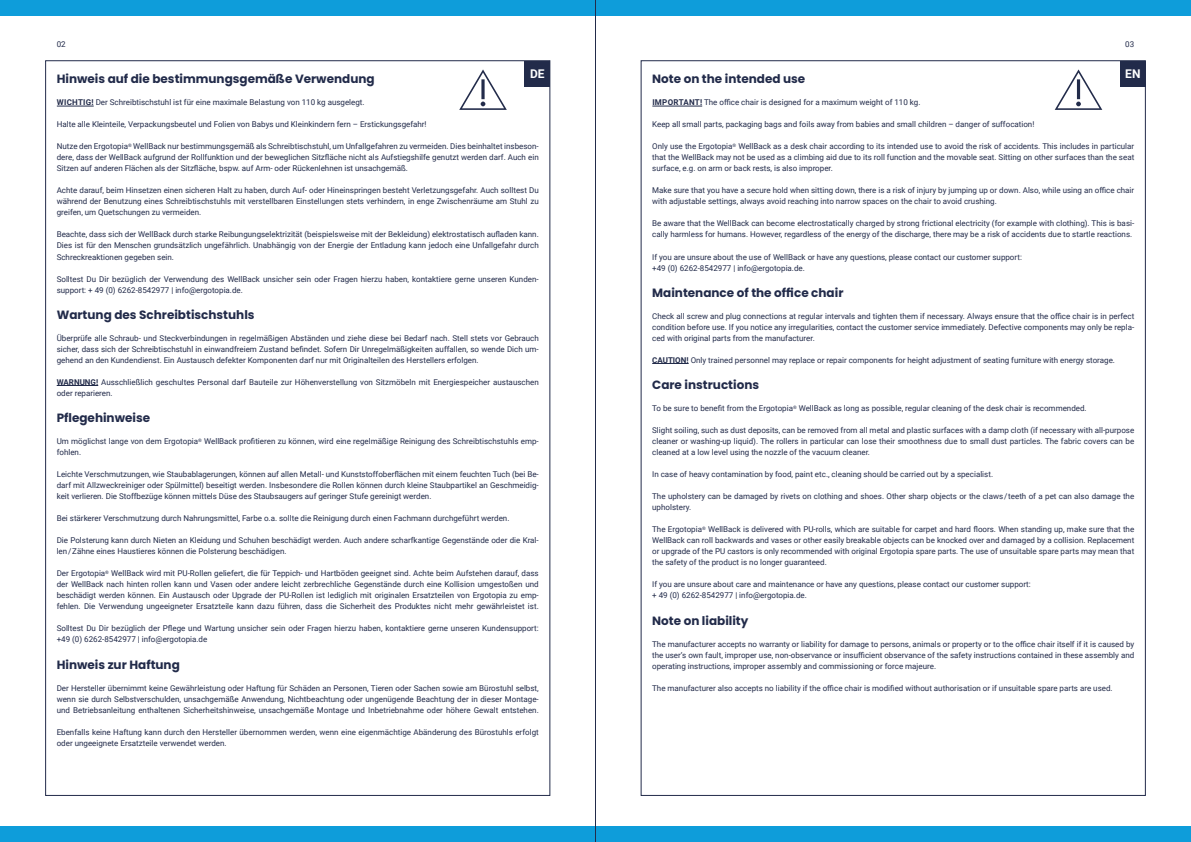
<style>
.page{position:relative;width:1191px;height:842px;background:#fff}
.page>*{position:absolute;margin:0;border:0;box-sizing:border-box;transform-origin:0 0}
.t1{font:700 12px "Poppins";color:#222b4a}
.t2{font:700 12px "Roboto";color:#fff}
.t3{font:8px/11px "Roboto";color:#222b4a;text-align:justify}
.s1{font-weight:700}
</style>
<div class="page">
<div style="left:0;top:0;width:1191px;height:16px;background:#0e9dda"></div>
<div style="left:0;top:826px;width:1191px;height:16px;background:#0e9dda"></div>
<hr style="left:57px;top:106px;width:37px;height:1px;background:#222b4a">
<hr style="left:57px;top:385px;width:41px;height:1px;background:#222b4a">
<div style="left:524px;top:61px;width:26px;height:25px;background:#222b4a"></div>
<hr style="left:652px;top:106px;width:50px;height:1px;background:#222b4a">
<hr style="left:652px;top:363px;width:36px;height:1px;background:#222b4a">
<div style="left:1120px;top:61px;width:25px;height:25px;background:#222b4a"></div>
<svg style="left:459px;top:69px;width:48px;height:41px"></svg>
<svg style="left:1054px;top:69px;width:48px;height:41px"></svg>
<hr style="left:595px;top:0;width:1px;height:842px;background:#222b4a">
<p class="t3" style="left:57px;top:38px;width:10px">02</p>
<p class="t3" style="left:1125px;top:38px;width:10px">03</p>
<p class="t1" style="left:57px;top:72px;width:319px">Hinweis auf die bestimmungsgemäße Verwendung</p>
<p class="t3" style="left:57px;top:97px;width:309px"><span class="s1">WICHTIG!</span> Der Schreibtischstuhl ist für eine maximale Belastung von 110 kg ausgelegt.</p>
<p class="t3" style="left:57px;top:119px;width:371px">Halte alle Kleinteile, Verpackungsbeutel und Folien von Babys und Kleinkindern fern – Erstickungsgefahr!</p>
<p class="t3" style="left:57px;top:141px;width:483px">Nutze den Ergotopia<sup>®</sup> WellBack nur bestimmungsgemäß als Schreibtischstuhl, um Unfallgefahren zu vermeiden. Dies beinhaltet insbeson&shy;dere, dass der WellBack aufgrund der Rollfunktion und der beweglichen Sitzfläche nicht als Aufstiegshilfe genutzt werden darf. Auch ein Sitzen auf anderen Flächen als der Sitzfläche, bspw. auf Arm- oder Rückenlehnen ist unsachgemäß.</p>
<p class="t3" style="left:57px;top:185px;width:483px">Achte darauf, beim Hinsetzen einen sicheren Halt zu haben, durch Auf- oder Hineinspringen besteht Verletzungsgefahr. Auch solltest Du während der Benutzung eines Schreibtischstuhls mit verstellbaren Einstellungen stets verhindern, in enge Zwischenräume am Stuhl zu greifen, um Quetschungen zu vermeiden.</p>
<p class="t3" style="left:57px;top:229px;width:483px">Beachte, dass sich der WellBack durch starke Reibungungselektrizität (beispielsweise mit der Bekleidung) elektrostatisch aufladen kann.<br>Dies ist für den Menschen grundsätzlich ungefährlich. Unabhängig von der Energie der Entladung kann jedoch eine Unfallgefahr durch Schreckreaktionen gegeben sein.</p>
<p class="t3" style="left:57px;top:273px;width:483px">Solltest Du Dir bezüglich der Verwendung des WellBack unsicher sein oder Fragen hierzu haben, kontaktiere gerne unseren Kunden&shy;support: + 49 (0) 6262-8542977 | info@ergotopia.de.</p>
<p class="t1" style="left:57px;top:308px;width:199px">Wartung des Schreibtischstuhls</p>
<p class="t3" style="left:57px;top:332px;width:483px">Überprüfe alle Schraub- und Steckverbindungen in regelmäßigen Abständen und ziehe diese bei Bedarf nach. Stell stets vor Gebrauch sicher, dass sich der Schreibtischstuhl in einwandfreiem Zustand befindet. Sofern Dir Unregelmäßigkeiten auffallen, so wende Dich um&shy;gehend an den Kundendienst. Ein Austausch defekter Komponenten darf nur mit Originalteilen des Herstellers erfolgen.</p>
<p class="t3" style="left:57px;top:376px;width:483px"><span class="s1">WARNUNG!</span> Ausschließlich geschultes Personal darf Bauteile zur Höhenverstellung von Sitzmöbeln mit Energiespeicher austauschen oder reparieren.</p>
<p class="t1" style="left:57px;top:411px;width:95px">Pflegehinweise</p>
<p class="t3" style="left:57px;top:436px;width:483px">Um möglichst lange von dem Ergotopia<sup>®</sup> WellBack profitieren zu können, wird eine regelmäßige Reinigung des Schreibtischstuhls emp&shy;fohlen.</p>
<p class="t3" style="left:57px;top:469px;width:483px">Leichte Verschmutzungen, wie Staubablagerungen, können auf allen Metall- und Kunststoffoberflächen mit einem feuchten Tuch (bei Be&shy;darf mit Allzweckreiniger oder Spülmittel) beseitigt werden. Insbesondere die Rollen können durch kleine Staubpartikel an Geschmeidig&shy;keit verlieren. Die Stoffbezüge können mittels Düse des Staubsaugers auf geringer Stufe gereinigt werden.</p>
<p class="t3" style="left:57px;top:513px;width:454px">Bei stärkerer Verschmutzung durch Nahrungsmittel, Farbe o.a. sollte die Reinigung durch einen Fachmann durchgeführt werden.</p>
<p class="t3" style="left:57px;top:535px;width:483px">Die Polsterung kann durch Nieten an Kleidung und Schuhen beschädigt werden. Auch andere scharfkantige Gegenstände oder die Kral&shy;len / Zähne eines Haustieres können die Polsterung beschädigen.</p>
<p class="t3" style="left:57px;top:568px;width:483px">Der Ergotopia<sup>®</sup> WellBack wird mit PU-Rollen geliefert, die für Teppich- und Hartböden geeignet sind. Achte beim Aufstehen darauf, dass der WellBack nach hinten rollen kann und Vasen oder andere leicht zerbrechliche Gegenstände durch eine Kollision umgestoßen und beschädigt werden können. Ein Austausch oder Upgrade der PU-Rollen ist lediglich mit originalen Ersatzteilen von Ergotopia zu emp&shy;fehlen. Die Verwendung ungeeigneter Ersatzteile kann dazu führen, dass die Sicherheit des Produktes nicht mehr gewährleistet ist.</p>
<p class="t3" style="left:57px;top:623px;width:483px">Solltest Du Dir bezüglich der Pflege und Wartung unsicher sein oder Fragen hierzu haben, kontaktiere gerne unseren Kundensupport: +49 (0) 6262-8542977 | info@ergotopia.de</p>
<p class="t1" style="left:57px;top:658px;width:125px">Hinweis zur Haftung</p>
<p class="t3" style="left:57px;top:682px;width:483px">Der Hersteller übernimmt keine Gewährleistung oder Haftung für Schäden an Personen, Tieren oder Sachen sowie am Bürostuhl selbst, wenn sie durch Selbstverschulden, unsachgemäße Anwendung, Nichtbeachtung oder ungenügende Beachtung der in dieser Montage&shy;und Betriebsanleitung enthaltenen Sicherheitshinweise, unsachgemäße Montage und Inbetriebnahme oder höhere Gewalt entstehen.</p>
<p class="t3" style="left:57px;top:726px;width:483px">Ebenfalls keine Haftung kann durch den Hersteller übernommen werden, wenn eine eigenmächtige Abänderung des Bürostuhls erfolgt oder ungeeignete Ersatzteile verwendet werden.</p>
<p class="t2" style="left:530px;top:65px;width:16px">DE</p>
<p class="t2" style="left:1125px;top:65px;width:17px">EN</p>
<p class="t1" style="left:652px;top:72px;width:155px">Note on the intended use</p>
<p class="t3" style="left:652px;top:97px;width:270px"><span class="s1">IMPORTANT!</span> The office chair is designed for a maximum weight of 110 kg.</p>
<p class="t3" style="left:652px;top:119px;width:384px">Keep all small parts, packaging bags and foils away from babies and small children – danger of suffocation!</p>
<p class="t3" style="left:652px;top:141px;width:483px">Only use the Ergotopia<sup>®</sup> WellBack as a desk chair according to its intended use to avoid the risk of accidents. This includes in particular that the WellBack may not be used as a climbing aid due to its roll function and the movable seat. Sitting on other surfaces than the seat surface, e.g. on arm or back rests, is also improper.</p>
<p class="t3" style="left:652px;top:185px;width:483px">Make sure that you have a secure hold when sitting down, there is a risk of injury by jumping up or down. Also, while using an office chair with adjustable settings, always avoid reaching into narrow spaces on the chair to avoid crushing.</p>
<p class="t3" style="left:652px;top:218px;width:483px">Be aware that the WellBack can become electrostatically charged by strong frictional electricity (for example with clothing). This is basi&shy;cally harmless for humans. However, regardless of the energy of the discharge, there may be a risk of accidents due to startle reactions.</p>
<p class="t3" style="left:652px;top:251px;width:371px">If you are unsure about the use of WellBack or have any questions, please contact our customer support: +49 (0) 6262-8542977 | info@ergotopia.de.</p>
<p class="t1" style="left:652px;top:286px;width:193px">Maintenance of the office chair</p>
<p class="t3" style="left:652px;top:310px;width:483px">Check all screw and plug connections at regular intervals and tighten them if necessary. Always ensure that the office chair is in perfect condition before use. If you notice any irregularities, contact the customer service immediately. Defective components may only be repla&shy;ced with original parts from the manufacturer.</p>
<p class="t3" style="left:652px;top:354px;width:464px"><span class="s1">CAUTION!</span> Only trained personnel may replace or repair components for height adjustment of seating furniture with energy storage.</p>
<p class="t1" style="left:652px;top:378px;width:108px">Care instructions</p>
<p class="t3" style="left:652px;top:403px;width:436px">To be sure to benefit from the Ergotopia<sup>®</sup> WellBack as long as possible, regular cleaning of the desk chair is recommended.</p>
<p class="t3" style="left:652px;top:425px;width:483px">Slight soiling, such as dust deposits, can be removed from all metal and plastic surfaces with a damp cloth (if necessary with all-purpose cleaner or washing-up liquid). The rollers in particular can lose their smoothness due to small dust particles. The fabric covers can be cleaned at a low level using the nozzle of the vacuum cleaner.</p>
<p class="t3" style="left:652px;top:469px;width:342px">In case of heavy contamination by food, paint etc., cleaning should be carried out by a specialist.</p>
<p class="t3" style="left:652px;top:491px;width:483px">The upholstery can be damaged by rivets on clothing and shoes. Other sharp objects or the claws / teeth of a pet can also damage the upholstery.</p>
<p class="t3" style="left:652px;top:524px;width:483px">The Ergotopia<sup>®</sup> WellBack is delivered with PU-rolls, which are suitable for carpet and hard floors. When standing up, make sure that the WellBack can roll backwards and vases or other easily breakable objects can be knocked over and damaged by a collision. Replacement or upgrade of the PU castors is only recommended with original Ergotopia spare parts. The use of unsuitable spare parts may mean that the safety of the product is no longer guaranteed.</p>
<p class="t3" style="left:652px;top:579px;width:380px">If you are unsure about care and maintenance or have any questions, please contact our customer support: + 49 (0) 6262-8542977 | info@ergotopia.de.</p>
<p class="t1" style="left:652px;top:614px;width:98px">Note on liability</p>
<p class="t3" style="left:652px;top:638px;width:483px">The manufacturer accepts no warranty or liability for damage to persons, animals or property or to the office chair itself if it is caused by the user‘s own fault, improper use, non-observance or insufficient observance of the safety instructions contained in these assembly and operating instructions, improper assembly and commissioning or force majeure.</p>
<p class="t3" style="left:652px;top:682px;width:462px">The manufacturer also accepts no liability if the office chair is modified without authorisation or if unsuitable spare parts are used.</p>
</div>
